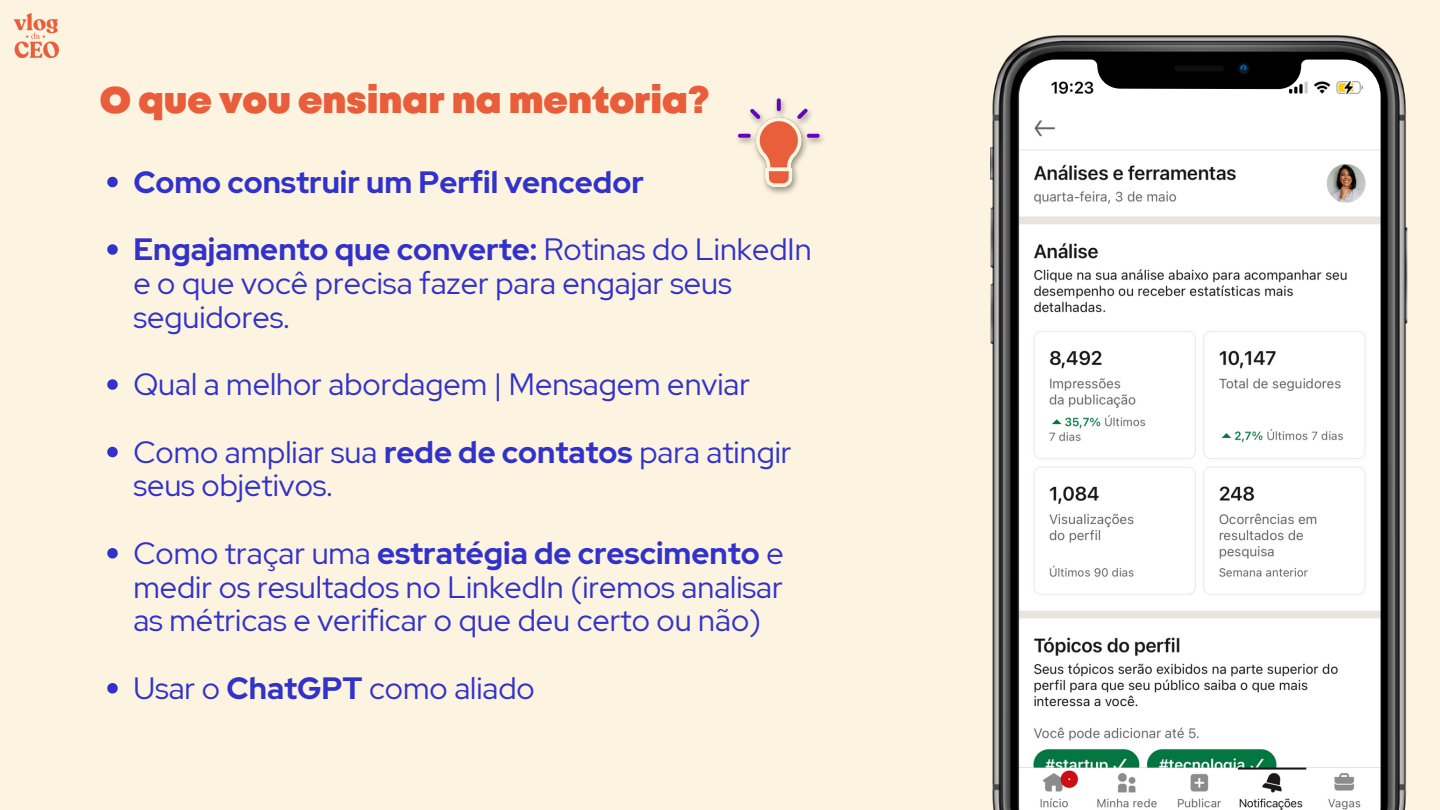
<style>
.page{position:relative;width:1440px;height:810px;background:#fff}
.page>*{position:absolute;margin:0;border:0;box-sizing:border-box;transform-origin:0 0}
.t1{font:900 37px "Mont";color:#e95d3b}
.t2{font:30.8px/33.8px "Red Hat Display";color:#3232cb}
.t3{font:700 30.8px "Red Hat Display";color:#3232cb}
.s1{font-weight:700}
</style>
<div class="page">
<div style="left:0;top:0;width:1439px;height:810px;background:#fcf4e1"></div>
<img style="left:991px;top:36px;width:417px;height:774px">
<img style="left:1019px;top:60px;width:362px;height:750px">
<img style="left:737px;top:98px;width:86px;height:96px">
<img style="left:14px;top:14px;width:45px;height:43px">
<svg style="left:107px;top:177px;width:11px;height:10px"></svg>
<svg style="left:107px;top:244px;width:11px;height:11px"></svg>
<svg style="left:107px;top:379px;width:11px;height:11px"></svg>
<svg style="left:107px;top:447px;width:11px;height:10px"></svg>
<svg style="left:107px;top:548px;width:11px;height:11px"></svg>
<svg style="left:107px;top:683px;width:11px;height:11px"></svg>
<p class="t1" style="left:100px;top:86px;width:611px">O que vou ensinar na mentoria?</p>
<p class="t3" style="left:133px;top:161px;width:512px">Como construir um Perfil vencedor</p>
<p class="t2" style="left:133px;top:232px;width:680px"><span class="s1">Engajamento que converte:</span> Rotinas do LinkedIn e o que você precisa fazer para engajar seus seguidores.</p>
<p class="t2" style="left:133px;top:367px;width:618px">Qual a melhor abordagem | Mensagem enviar</p>
<p class="t2" style="left:133px;top:435px;width:660px">Como ampliar sua <span class="s1">rede de contatos</span> para atingir seus objetivos.</p>
<p class="t2" style="left:133px;top:536px;width:652px;text-align:justify">Como traçar uma <span class="s1">estratégia de crescimento</span> e medir os resultados no LinkedIn (iremos analisar as métricas e verificar o que deu certo ou não)</p>
<p class="t2" style="left:133px;top:671px;width:403px">Usar o <span class="s1">ChatGPT</span> como aliado</p>
</div>
